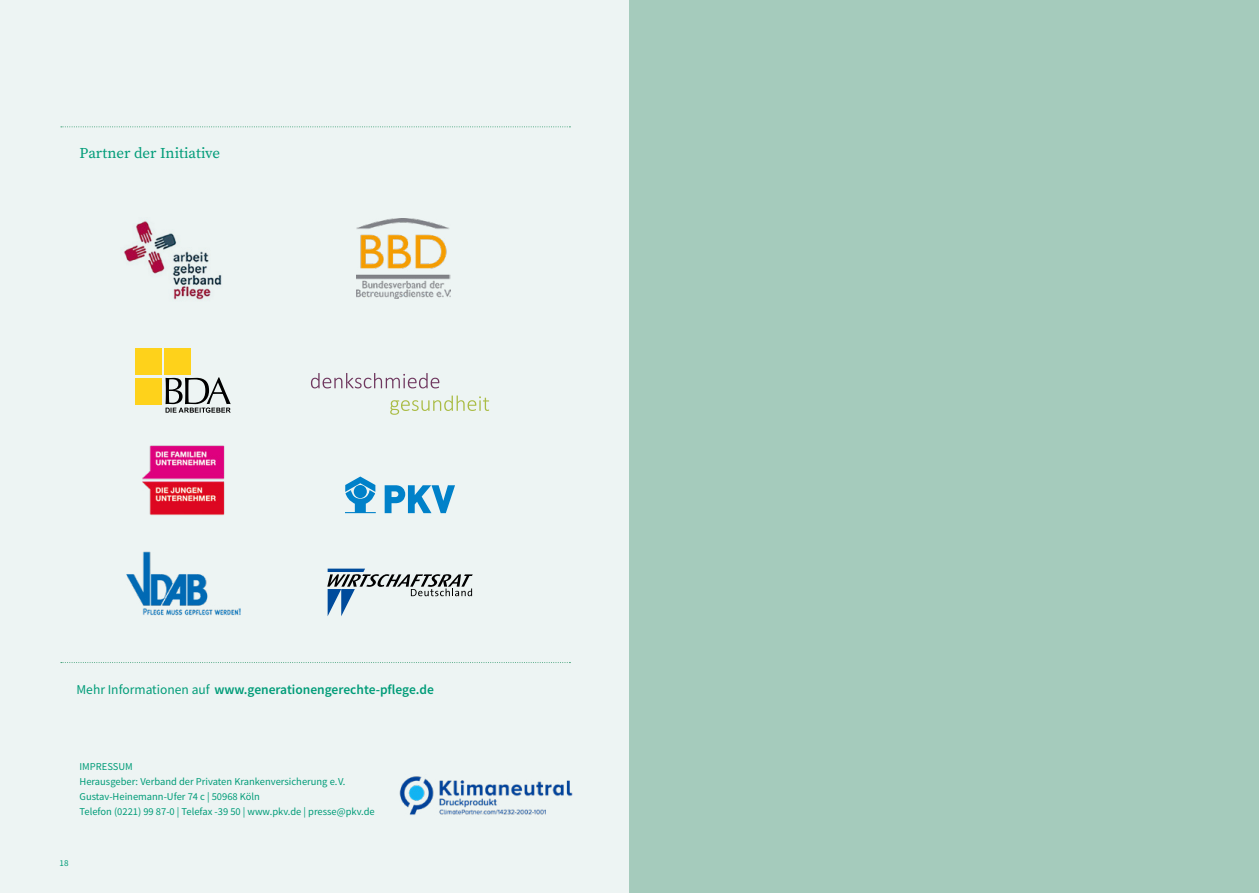
<style>
.page{position:relative;width:1259px;height:893px;background:#fff}
.page>*{position:absolute;margin:0;border:0;box-sizing:border-box;transform-origin:0 0}
.t1{font:15px "Source Serif Variable";color:#009c78}
.t2{font:600 13.5px "Source Sans Pro";color:#009c78}
.t3{font:10.5px/15px "Source Sans Pro";color:#009c78}
.t4{font:9px "Source Sans Pro";color:#009c78}
.s1{font-weight:400}
</style>
<div class="page">
<div style="left:0;top:0;width:629px;height:893px;background:#edf4f3"></div>
<svg style="left:61px;top:126px;width:509px;height:1px"></svg>
<svg style="left:61px;top:662px;width:509px;height:1px"></svg>
<svg style="left:327px;top:569px;width:146px;height:47px"></svg>
<img style="left:399px;top:776px;width:174px;height:39px">
<div style="left:629px;top:0;width:630px;height:893px;background:#a5cbbc"></div>
<img style="left:124px;top:221px;width:98px;height:79px">
<img style="left:356px;top:218px;width:95px;height:81px">
<img style="left:142px;top:445px;width:83px;height:70px">
<img style="left:126px;top:551px;width:115px;height:65px">
<svg style="left:385px;top:485px;width:70px;height:28px"></svg>
<svg style="left:345px;top:476px;width:31px;height:37px"></svg>
<div style="left:135px;top:348px;width:26px;height:26px;background:#fed21b"></div>
<div style="left:135px;top:378px;width:26px;height:26px;background:#fed21b"></div>
<div style="left:165px;top:348px;width:26px;height:26px;background:#fed21b"></div>
<svg style="left:165px;top:377px;width:66px;height:36px"></svg>
<svg style="left:311px;top:373px;width:128px;height:15px"></svg>
<svg style="left:390px;top:395px;width:99px;height:20px"></svg>
<h1 class="t1" style="left:79px;top:143px;width:142px">Partner der Initiative</h1>
<p class="t2" style="left:76px;top:681px;width:359px"><span class="s1">Mehr Informationen auf</span> www.generationengerechte-pflege.de</p>
<p class="t3" style="left:79px;top:759px;width:297px">IMPRESSUM<br>Herausgeber: Verband der Privaten Krankenversicherung e.V.<br>Gustav-Heinemann-Ufer 74 c | 50968 Köln<br>Telefon (0221) 99 87-0 | Telefax -39 50 | www.pkv.de | presse@pkv.de</p>
<p class="t4" style="left:60px;top:857px;width:10px">18</p>
</div>
